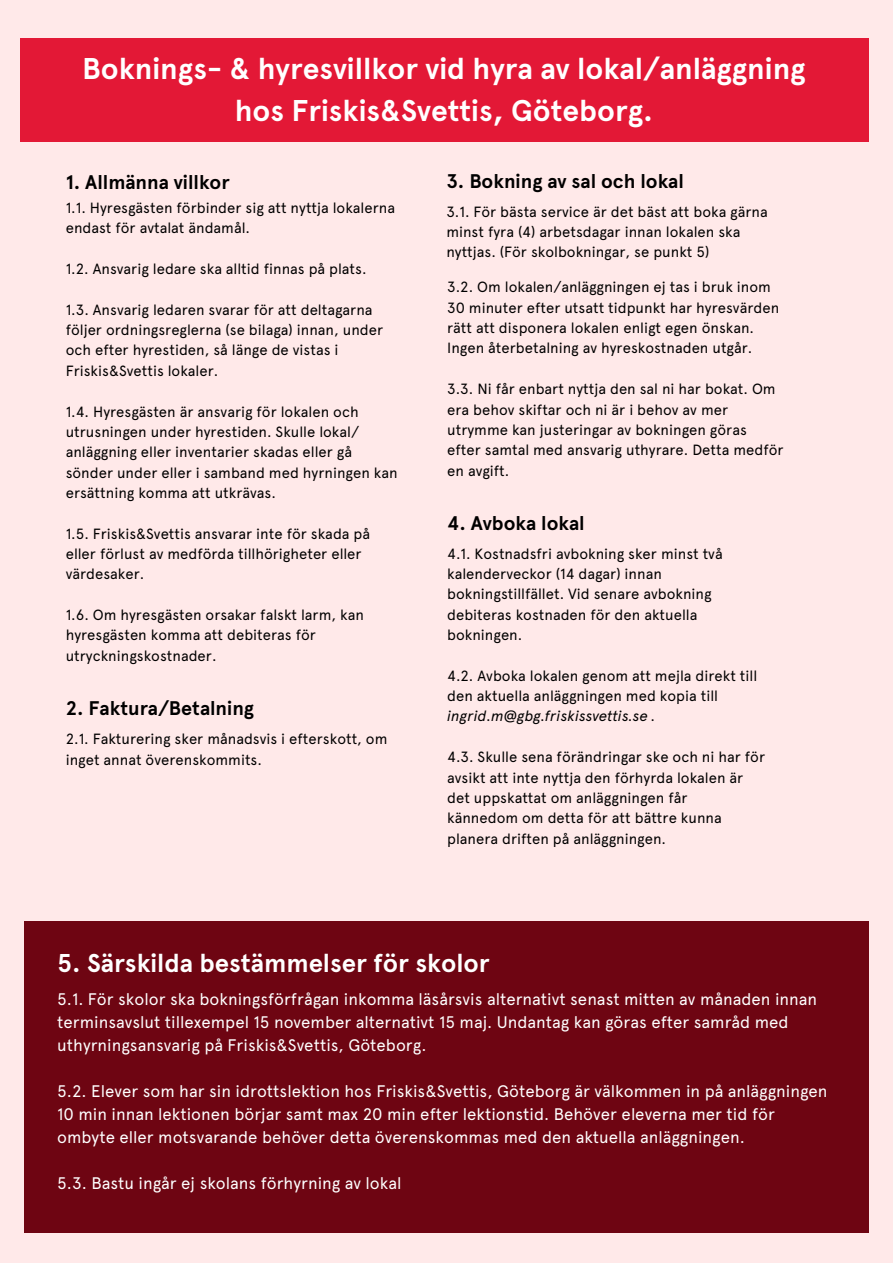
<style>
.page{position:relative;width:893px;height:1264px;background:#fff}
.page>*{position:absolute;margin:0;border:0;box-sizing:border-box;transform-origin:0 0}
.t1{font:700 30px/41.5px "Apercu";color:#fff;text-align:center}
.t2{font:700 25.65px "Apercu";color:#fff}
.t3{font:700 19.8px "Apercu";color:#000}
.t4{font:16.8px/23px "Apercu";color:#fff}
.t5{font:14.85px/20.4px "Apercu";color:#000}
.t6{font:italic 14.85px "Apercu";color:#000}
</style>
<div class="page">
<div style="left:0;top:0;width:892px;height:1262px;background:#ffe9e9"></div>
<div style="left:24px;top:921px;width:844px;height:311px;background:#6b000d"></div>
<div style="left:20px;top:39px;width:848px;height:103px;background:#e31836"></div>
<p class="t1" style="left:82px;top:48px;width:725px">Boknings- &amp; hyresvillkor vid hyra av lokal/anläggning hos Friskis&amp;Svettis, Göteborg.</p>
<p class="t3" style="left:66px;top:169px;width:165px">1. Allmänna villkor</p>
<p class="t5" style="left:66px;top:198px;width:331px">1.1. Hyresgästen förbinder sig att nyttja lokalerna endast för avtalat ändamål.</p>
<p class="t5" style="left:66px;top:259px;width:302px">1.2. Ansvarig ledare ska alltid finnas på plats.</p>
<p class="t5" style="left:66px;top:299px;width:319px">1.3. Ansvarig ledaren svarar för att deltagarna följer ordningsreglerna (se bilaga) innan, under och efter hyrestiden, så länge de vistas i Friskis&amp;Svettis lokaler.</p>
<p class="t5" style="left:66px;top:401px;width:333px">1.4. Hyresgästen är ansvarig för lokalen och utrusningen under hyrestiden. Skulle lokal/ anläggning eller inventarier skadas eller gå sönder under eller i samband med hyrningen kan ersättning komma att utkrävas.</p>
<p class="t5" style="left:66px;top:523px;width:306px">1.5. Friskis&amp;Svettis ansvarar inte för skada på eller förlust av medförda tillhörigheter eller värdesaker.</p>
<p class="t5" style="left:66px;top:605px;width:300px">1.6. Om hyresgästen orsakar falskt larm, kan hyresgästen komma att debiteras för utryckningskostnader.</p>
<p class="t3" style="left:66px;top:696px;width:190px">2. Faktura/Betalning</p>
<p class="t5" style="left:66px;top:729px;width:323px">2.1. Fakturering sker månadsvis i efterskott, om inget annat överenskommits.</p>
<p class="t3" style="left:446px;top:169px;width:239px">3. Bokning av sal och lokal</p>
<p class="t5" style="left:446px;top:201px;width:323px">3.1. För bästa service är det bäst att boka gärna minst fyra (4) arbetsdagar innan lokalen ska</p>
<p class="t5" style="left:446px;top:242px;width:264px">nyttjas. (För skolbokningar, se punkt 5)</p>
<p class="t5" style="left:447px;top:277px;width:333px">3.2. Om lokalen/anläggningen ej tas i bruk inom 30 minuter efter utsatt tidpunkt har hyresvärden rätt att disponera lokalen enligt egen önskan.<br>Ingen återbetalning av hyreskostnaden utgår.</p>
<p class="t5" style="left:447px;top:379px;width:338px">3.3. Ni får enbart nyttja den sal ni har bokat. Om era behov skiftar och ni är i behov av mer utrymme kan justeringar av bokningen göras efter samtal med ansvarig uthyrare. Detta medför en avgift.</p>
<p class="t3" style="left:447px;top:510px;width:139px">4. Avboka lokal</p>
<p class="t5" style="left:447px;top:543px;width:277px">4.1. Kostnadsfri avbokning sker minst två</p>
<p class="t5" style="left:447px;top:563px;width:216px">kalenderveckor (14 dagar) innan</p>
<p class="t5" style="left:447px;top:584px;width:266px">bokningstillfället. Vid senare avbokning</p>
<p class="t5" style="left:447px;top:604px;width:251px">debiteras kostnaden för den aktuella</p>
<p class="t5" style="left:447px;top:624px;width:77px">bokningen.</p>
<p class="t5" style="left:447px;top:665px;width:311px">4.2. Avboka lokalen genom att mejla direkt till</p>
<p class="t5" style="left:447px;top:686px;width:272px">den aktuella anläggningen med kopia till</p>
<p class="t6" style="left:447px;top:707px;width:210px">ingrid.m@gbg.friskissvettis.se .</p>
<p class="t5" style="left:447px;top:747px;width:319px">4.3. Skulle sena förändringar ske och ni har för</p>
<p class="t5" style="left:447px;top:767px;width:297px">avsikt att inte nyttja den förhyrda lokalen är</p>
<p class="t5" style="left:447px;top:787px;width:242px">det uppskattat om anläggningen får</p>
<p class="t5" style="left:447px;top:808px;width:276px">kännedom om detta för att bättre kunna</p>
<p class="t5" style="left:447px;top:828px;width:220px">planera driften på anläggningen.</p>
<p class="t2" style="left:57px;top:947px;width:434px">5. Särskilda bestämmelser för skolor</p>
<p class="t4" style="left:57px;top:987px;width:761px">5.1. För skolor ska bokningsförfrågan inkomma läsårsvis alternativt senast mitten av månaden innan terminsavslut tillexempel 15 november alternativt 15 maj. Undantag kan göras efter samråd med uthyrningsansvarig på Friskis&amp;Svettis, Göteborg.</p>
<p class="t4" style="left:57px;top:1079px;width:771px">5.2. Elever som har sin idrottslektion hos Friskis&amp;Svettis, Göteborg är välkommen in på anläggningen<br>10 min innan lektionen börjar samt max 20 min efter lektionstid. Behöver eleverna mer tid för ombyte eller motsvarande behöver detta överenskommas med den aktuella anläggningen.</p>
<p class="t4" style="left:57px;top:1171px;width:345px">5.3. Bastu ingår ej skolans förhyrning av lokal</p>
</div>
